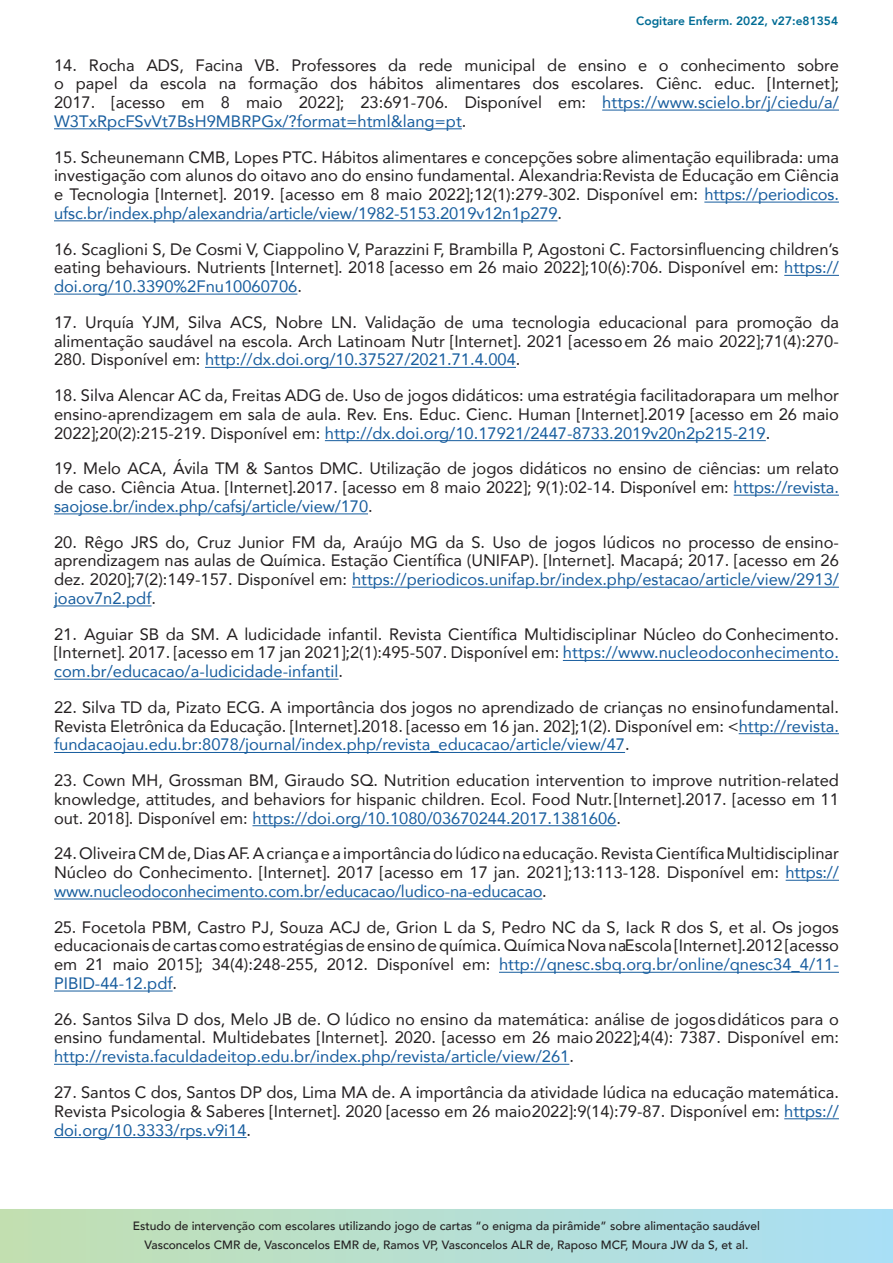
<style>
.page{position:relative;width:893px;height:1263px;background:#fff}
.page>*{position:absolute;margin:0;border:0;box-sizing:border-box;transform-origin:0 0}
.TEXTO{font:16.5px/18.8px "Avenir";color:#231f20;text-align:justify}
.t1{font:500 12px/18.6px "Avenir";color:#231f20;text-align:center}
.t2{font:800 12px "Avenir";color:#006c95}
.s1{color:#175d9e}
</style>
<div class="page">
<svg style="left:0;top:1209px;width:893px;height:54px;background:#b6dfd2"></svg>
<hr style="left:602px;top:110px;width:237px;height:1px;background:#175d9e">
<hr style="left:54px;top:128px;width:408px;height:1px;background:#175d9e">
<hr style="left:704px;top:202px;width:135px;height:1px;background:#175d9e">
<hr style="left:54px;top:220px;width:503px;height:1px;background:#175d9e">
<hr style="left:784px;top:275px;width:55px;height:1px;background:#175d9e">
<hr style="left:54px;top:294px;width:243px;height:1px;background:#175d9e">
<hr style="left:205px;top:367px;width:311px;height:1px;background:#175d9e">
<hr style="left:325px;top:440px;width:441px;height:1px;background:#175d9e">
<hr style="left:734px;top:495px;width:105px;height:1px;background:#175d9e">
<hr style="left:54px;top:513px;width:314px;height:1px;background:#175d9e">
<hr style="left:352px;top:587px;width:487px;height:1px;background:#175d9e">
<hr style="left:54px;top:605px;width:98px;height:1px;background:#175d9e">
<hr style="left:563px;top:660px;width:276px;height:1px;background:#175d9e">
<hr style="left:54px;top:679px;width:285px;height:1px;background:#175d9e">
<hr style="left:739px;top:733px;width:100px;height:1px;background:#175d9e">
<hr style="left:54px;top:752px;width:571px;height:1px;background:#175d9e">
<hr style="left:252px;top:825px;width:364px;height:1px;background:#175d9e">
<hr style="left:786px;top:880px;width:53px;height:1px;background:#175d9e">
<hr style="left:54px;top:898px;width:488px;height:1px;background:#175d9e">
<hr style="left:499px;top:972px;width:340px;height:1px;background:#175d9e">
<hr style="left:54px;top:990px;width:119px;height:1px;background:#175d9e">
<hr style="left:54px;top:1064px;width:515px;height:1px;background:#175d9e">
<hr style="left:784px;top:1118px;width:55px;height:1px;background:#175d9e">
<hr style="left:54px;top:1137px;width:193px;height:1px;background:#175d9e">
<p class="t2" style="left:636px;top:10px;width:203px">Cogitare Enferm. 2022, v27:e81354</p>
<p class="TEXTO" style="left:54px;top:55px;width:786px">14. Rocha ADS, Facina VB. Professores da rede municipal de ensino e o conhecimento sobre o papel da escola na formação dos hábitos alimentares dos escolares. Ciênc. educ. [Internet]; 2017. [acesso em 8 maio 2022]; 23:691-706. Disponível em: <span class="s1">https://www.scielo.br/j/ciedu/a/ W3TxRpcFSvVt7BsH9MBRPGx/?format=html&amp;lang=pt</span>.</p>
<p class="TEXTO" style="left:54px;top:147px;width:786px">15. Scheunemann CMB, Lopes PTC. Hábitos alimentares e concepções sobre alimentação equilibrada: uma investigação com alunos do oitavo ano do ensino fundamental. Alexandria: Revista de Educação em Ciência e Tecnologia [Internet]. 2019. [acesso em 8 maio 2022];12(1):279-302. Disponível em: <span class="s1">https://periodicos. ufsc.br/index.php/alexandria/article/view/1982-5153.2019v12n1p279</span>.</p>
<p class="TEXTO" style="left:54px;top:239px;width:786px">16. Scaglioni S, De Cosmi V, Ciappolino V, Parazzini F, Brambilla P, Agostoni C. Factors influencing children’s eating behaviours. Nutrients [Internet]. 2018 [acesso em 26 maio 2022];10(6):706. Disponível em: <span class="s1">https:// doi.org/10.3390%2Fnu10060706</span>.</p>
<p class="TEXTO" style="left:54px;top:312px;width:786px">17. Urquía YJM, Silva ACS, Nobre LN. Validação de uma tecnologia educacional para promoção da alimentação saudável na escola. Arch Latinoam Nutr [Internet]. 2021 [acesso em 26 maio 2022];71(4):270- 280. Disponível em: <span class="s1">http://dx.doi.org/10.37527/2021.71.4.004</span>.</p>
<p class="TEXTO" style="left:54px;top:385px;width:786px">18. Silva Alencar AC da, Freitas ADG de. Uso de jogos didáticos: uma estratégia facilitadora para um melhor ensino-aprendizagem em sala de aula. Rev. Ens. Educ. Cienc. Human [Internet].2019 [acesso em 26 maio 2022];20(2):215-219. Disponível em: <span class="s1">http://dx.doi.org/10.17921/2447-8733.2019v20n2p215-219</span>.</p>
<p class="TEXTO" style="left:54px;top:459px;width:786px">19. Melo ACA, Ávila TM &amp; Santos DMC. Utilização de jogos didáticos no ensino de ciências: um relato de caso. Ciência Atua. [Internet].2017. [acesso em 8 maio 2022]; 9(1):02-14. Disponível em: <span class="s1">https://revista. saojose.br/index.php/cafsj/article/view/170</span>.</p>
<p class="TEXTO" style="left:54px;top:532px;width:786px">20. Rêgo JRS do, Cruz Junior FM da, Araújo MG da S. Uso de jogos lúdicos no processo de ensino&shy;aprendizagem nas aulas de Química. Estação Científica (UNIFAP). [Internet]. Macapá; 2017. [acesso em 26 dez. 2020];7(2):149-157. Disponível em: <span class="s1">https://periodicos.unifap.br/index.php/estacao/article/view/2913/ joaov7n2.pdf</span>.</p>
<p class="TEXTO" style="left:54px;top:624px;width:786px">21. Aguiar SB da SM. A ludicidade infantil. Revista Científica Multidisciplinar Núcleo do Conhecimento. [Internet]. 2017. [acesso em 17 jan 2021];2(1):495-507. Disponível em: <span class="s1">https://www.nucleodoconhecimento. com.br/educacao/a-ludicidade-infantil</span>.</p>
<p class="TEXTO" style="left:54px;top:697px;width:786px">22. Silva TD da, Pizato ECG. A importância dos jogos no aprendizado de crianças no ensino fundamental.<br>Revista Eletrônica da Educação. [Internet].2018. [acesso em 16 jan. 202];1(2). Disponível em: &lt;<span class="s1">http://revista. fundacaojau.edu.br:8078/journal/index.php/revista_educacao/article/view/47</span>.</p>
<p class="TEXTO" style="left:54px;top:770px;width:786px">23. Cown MH, Grossman BM, Giraudo SQ. Nutrition education intervention to improve nutrition-related knowledge, attitudes, and behaviors for hispanic children. Ecol. Food Nutr. [Internet].2017. [acesso em 11 out. 2018]. Disponível em: <span class="s1">https://doi.org/10.1080/03670244.2017.1381606</span>.</p>
<p class="TEXTO" style="left:54px;top:844px;width:786px">24. Oliveira CM de, Dias AF. A criança e a importância do lúdico na educação. Revista Científica Multidisciplinar Núcleo do Conhecimento. [Internet]. 2017 [acesso em 17 jan. 2021];13:113-128. Disponível em: <span class="s1">https:// www.nucleodoconhecimento.com.br/educacao/ludico-na-educacao</span>.</p>
<p class="TEXTO" style="left:54px;top:917px;width:786px">25. Focetola PBM, Castro PJ, Souza ACJ de, Grion L da S, Pedro NC da S, Iack R dos S, et al. Os jogos educacionais de cartas como estratégias de ensino de química. Química Nova na Escola [Internet].2012 [acesso em 21 maio 2015]; 34(4):248-255, 2012. Disponível em: <span class="s1">http://qnesc.sbq.org.br/online/qnesc34_4/11- PIBID-44-12.pdf</span>.</p>
<p class="TEXTO" style="left:54px;top:1009px;width:786px">26. Santos Silva D dos, Melo JB de. O lúdico no ensino da matemática: análise de jogos didáticos para o ensino fundamental. Multidebates [Internet]. 2020. [acesso em 26 maio 2022];4(4): 7387. Disponível em: <span class="s1">http://revista.faculdadeitop.edu.br/index.php/revista/article/view/261</span>.</p>
<p class="TEXTO" style="left:54px;top:1082px;width:786px">27. Santos C dos, Santos DP dos, Lima MA de. A importância da atividade lúdica na educação matemática.<br>Revista Psicologia &amp; Saberes [Internet]. 2020 [acesso em 26 maio 2022]:9(14):79-87. Disponível em: <span class="s1">https:// doi.org/10.3333/rps.v9i14</span>.</p>
<p class="t1" style="left:133px;top:1216px;width:629px">Estudo de intervenção com escolares utilizando jogo de cartas “o enigma da pirâmide” sobre alimentação saudável<br>Vasconcelos CMR de, Vasconcelos EMR de, Ramos VP, Vasconcelos ALR de, Raposo MCF, Moura JW da S, et al.</p>
</div>
